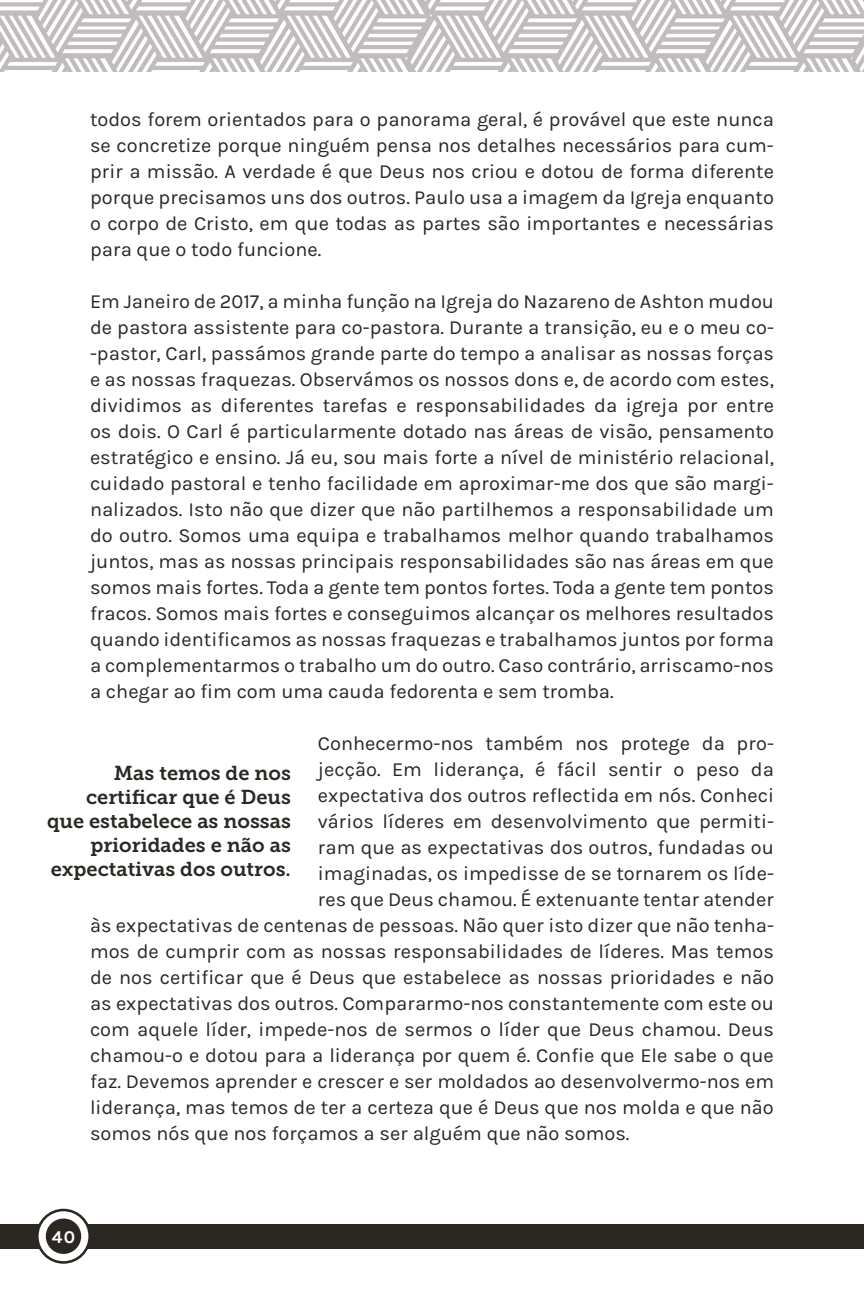
<style>
.page{position:relative;width:864px;height:1296px;background:#fff}
.page>*{position:absolute;margin:0;border:0;box-sizing:border-box;transform-origin:0 0}
.t1{font:20px/26px "Karla";color:#2b2824;text-align:justify}
.t2{font:20px/24px "Museo Slab 700";color:#2b2824;text-align:right}
.t3{font:700 18px "Karla";color:#fff}
.s1{font-family:"Karmilla"}
</style>
<div class="page">
<div style="left:0;top:1224px;width:864px;height:24px;background:#2b2824"></div>
<svg style="left:36px;top:1209px;width:55px;height:55px"></svg>
<div style="left:39px;top:1211px;width:49px;height:50px;background:#fff;border-radius:50%"></div>
<div style="left:46px;top:1219px;width:35px;height:35px;background:#2b2824;border-radius:50%"></div>
<svg style="left:0;top:0;width:864px;height:72px"></svg>
<p class="t1" style="left:90px;top:107px;width:686px">todos forem orientados para o panorama geral, é provável que este nunca se concretize porque ninguém pensa nos detalhes necessários para cum&shy;prir a missão. A verdade é que Deus nos criou e dotou de forma diferente porque precisamos uns dos outros. Paulo usa a imagem da Igreja enquanto o corpo de Cristo, em que todas as partes são importantes e necessárias para que o todo funcione.</p>
<p class="t1" style="left:90px;top:289px;width:686px">Em Janeiro de 2017, a minha fun<span class="s1">ç</span>ão na Igreja do Nazareno de Ashton mudou de pastora assistente para co-pastora. Durante a transi<span class="s1">ç</span>ão, eu e o meu co--pastor, Carl, passámos grande parte do tempo a analisar as nossas for<span class="s1">ç</span>as e as nossas fraquezas. Observámos os nossos dons e, de acordo com estes, dividimos as diferentes tarefas e responsabilidades da igreja por entre os dois. O Carl é particularmente dotado nas áreas de visão, pensamento estratégico e ensino. Já eu, sou mais forte a nível de ministério relacional, cuidado pastoral e tenho facilidade em aproximar-me dos que são margi&shy;nalizados. Isto não que dizer que não partilhemos a responsabilidade um do outro. Somos uma equipa e trabalhamos melhor quando trabalhamos juntos, mas as nossas principais responsabilidades são nas áreas em que somos mais fortes. Toda a gente tem pontos fortes. Toda a gente tem pontos fracos. Somos mais fortes e conseguimos alcan<span class="s1">ç</span>ar os melhores resultados quando identificamos as nossas fraquezas e trabalhamos juntos por forma a complementarmos o trabalho um do outro. Caso contrário, arriscamo-nos a chegar ao fim com uma cauda fedorenta e sem tromba.</p>
<p class="t1" style="left:318px;top:731px;width:458px">Conhecermo-nos também nos protege da pro-</p>
<p class="t1" style="left:318px;top:757px;width:458px">jec<span class="s1">ç</span>ão. Em lideran<span class="s1">ç</span>a, é fácil sentir o peso da</p>
<p class="t1" style="left:318px;top:783px;width:458px">expectativa dos outros reflectida em nós. Conheci</p>
<p class="t1" style="left:318px;top:809px;width:458px">vários líderes em desenvolvimento que permiti-</p>
<p class="t1" style="left:318px;top:835px;width:458px">ram que as expectativas dos outros, fundadas ou</p>
<p class="t1" style="left:318px;top:861px;width:458px">imaginadas, os impedisse de se tornarem os líde-</p>
<p class="t1" style="left:318px;top:887px;width:458px">res que Deus chamou. É extenuante tentar atender</p>
<p class="t1" style="left:90px;top:913px;width:686px">às expectativas de centenas de pessoas. Não quer isto dizer que não tenha-</p>
<p class="t1" style="left:90px;top:939px;width:685px">mos de cumprir com as nossas responsabilidades de líderes. Mas temos</p>
<p class="t1" style="left:90px;top:965px;width:686px">de nos certificar que é Deus que estabelece as nossas prioridades e não</p>
<p class="t1" style="left:90px;top:991px;width:686px">as expectativas dos outros. Compararmo-nos constantemente com este ou</p>
<p class="t1" style="left:90px;top:1017px;width:686px">com aquele líder, impede-nos de sermos o líder que Deus chamou. Deus</p>
<p class="t1" style="left:90px;top:1043px;width:685px">chamou-o e dotou para a lideran<span class="s1">ç</span>a por quem é. Confie que Ele sabe o que</p>
<p class="t1" style="left:90px;top:1069px;width:686px">faz. Devemos aprender e crescer e ser moldados ao desenvolvermo-nos em</p>
<p class="t1" style="left:90px;top:1095px;width:685px">lideran<span class="s1">ç</span>a, mas temos de ter a certeza que é Deus que nos molda e que não</p>
<p class="t1" style="left:90px;top:1121px;width:541px">somos nós que nos for<span class="s1">ç</span>amos a ser alguém que não somos.</p>
<p class="t2" style="left:47px;top:761px;width:245px">Mas temos de nos certificar que é Deus que estabelece as nossas prioridades e não as expectativas dos outros.</p>
<p class="t3" style="left:52px;top:1226px;width:25px">40</p>
</div>
